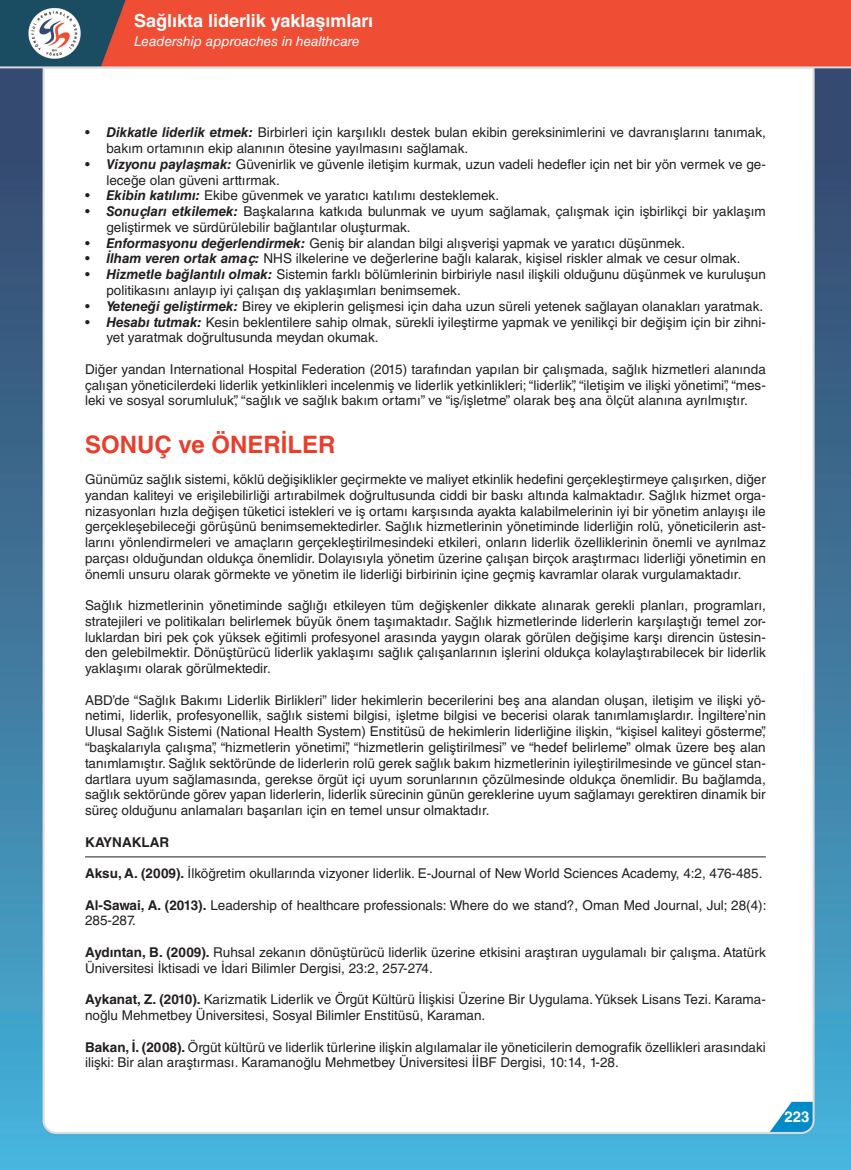
<style>
.page{position:relative;width:851px;height:1170px;background:#fff}
.page>*{position:absolute;margin:0;border:0;box-sizing:border-box;transform-origin:0 0}
.t1{font:700 24px "Helvetica LT Std";color:#e83e2b}
.t2{font:700 18px "Helvetica LT Std";color:#fff}
.t3{font:700 15px "Helvetica LT Std";color:#fff}
.t4{font:13.5px/15.8px "Helvetica LT Std";color:#231f20}
.t5{font:italic 13.5px "Helvetica LT Std";color:#fff}
.t6{font:700 13.5px "Helvetica LT Std";color:#231f20}
.s1{font-weight:700;font-style:italic}
.s2{font-weight:700}
</style>
<div class="page">
<img style="left:0;top:0;width:850px;height:1169px">
<hr style="left:85px;top:856px;width:680px;height:1px;background:#231f20">
<h2 class="t2" style="left:134px;top:9px;width:240px">Sağlıkta liderlik yaklaşımları</h2>
<p class="t5" style="left:134px;top:33px;width:227px">Leadership approaches in healthcare</p>
<p class="t4" style="left:106px;top:125px;width:661px;text-indent:-21px">• <span class="s1">Dikkatle liderlik etmek:</span> Birbirleri için karşılıklı destek bulan ekibin gereksinimlerini ve davranışlarını tanımak, bakım ortamının ekip alanının ötesine yayılmasını sağlamak.</p>
<p class="t4" style="left:106px;top:156px;width:661px;text-indent:-21px">• <span class="s1">Vizyonu paylaşmak:</span> Güvenirlik ve güvenle iletişim kurmak, uzun vadeli hedefler için net bir yön vermek ve ge&shy;leceğe olan güveni arttırmak.</p>
<p class="t4" style="left:85px;top:188px;width:415px">• <span class="s1">Ekibin katılımı:</span> Ekibe güvenmek ve yaratıcı katılımı desteklemek.</p>
<p class="t4" style="left:106px;top:203px;width:661px;text-indent:-21px">• <span class="s1">Sonuçları etkilemek:</span> Başkalarına katkıda bulunmak ve uyum sağlamak, çalışmak için işbirlikçi bir yaklaşım geliştirmek ve sürdürülebilir bağlantılar oluşturmak.</p>
<p class="t4" style="left:85px;top:235px;width:601px">• <span class="s1">Enformasyonu değerlendirmek:</span> Geniş bir alandan bilgi alışverişi yapmak ve yaratıcı düşünmek.</p>
<p class="t4" style="left:85px;top:251px;width:656px">• <span class="s1">İlham veren ortak amaç:</span> NHS ilkelerine ve değerlerine bağlı kalarak, kişisel riskler almak ve cesur olmak.</p>
<p class="t4" style="left:106px;top:266px;width:661px;text-indent:-21px">• <span class="s1">Hizmetle bağlantılı olmak:</span> Sistemin farklı bölümlerinin birbiriyle nasıl ilişkili olduğunu düşünmek ve kuruluşun politikasını anlayıp iyi çalışan dış yaklaşımları benimsemek.</p>
<p class="t4" style="left:85px;top:298px;width:679px">• <span class="s1">Yeteneği geliştirmek:</span> Birey ve ekiplerin gelişmesi için daha uzun süreli yetenek sağlayan olanakları yaratmak.</p>
<p class="t4" style="left:106px;top:314px;width:661px;text-indent:-21px">• <span class="s1">Hesabı tutmak:</span> Kesin beklentilere sahip olmak, sürekli iyileştirme yapmak ve yenilikçi bir değişim için bir zihni&shy;yet yaratmak doğrultusunda meydan okumak.</p>
<p class="t4" style="left:85px;top:361px;width:682px;text-align:justify">Diğer yandan International Hospital Federation (2015) tarafından yapılan bir çalışmada, sağlık hizmetleri alanında çalışan yöneticilerdeki liderlik yetkinlikleri incelenmiş ve liderlik yetkinlikleri; “liderlik”, “iletişim ve ilişki yönetimi”, “mes&shy;leki ve sosyal sorumluluk”, “sağlık ve sağlık bakım ortamı” ve “iş/işletme” olarak beş ana ölçüt alanına ayrılmıştır.</p>
<h1 class="t1" style="left:85px;top:429px;width:252px">SONUÇ ve ÖNERİLER</h1>
<p class="t4" style="left:85px;top:471px;width:682px;text-align:justify">Günümüz sağlık sistemi, köklü değişiklikler geçirmekte ve maliyet etkinlik hedefini gerçekleştirmeye çalışırken, diğer yandan kaliteyi ve erişilebilirliği artırabilmek doğrultusunda ciddi bir baskı altında kalmaktadır. Sağlık hizmet orga&shy;nizasyonları hızla değişen tüketici istekleri ve iş ortamı karşısında ayakta kalabilmelerinin iyi bir yönetim anlayışı ile gerçekleşebileceği görüşünü benimsemektedirler. Sağlık hizmetlerinin yönetiminde liderliğin rolü, yöneticilerin ast&shy;larını yönlendirmeleri ve amaçların gerçekleştirilmesindeki etkileri, onların liderlik özelliklerinin önemli ve ayrılmaz parçası olduğundan oldukça önemlidir. Dolayısıyla yönetim üzerine çalışan birçok araştırmacı liderliği yönetimin en önemli unsuru olarak görmekte ve yönetim ile liderliği birbirinin içine geçmiş kavramlar olarak vurgulamaktadır.</p>
<p class="t4" style="left:85px;top:597px;width:682px;text-align:justify">Sağlık hizmetlerinin yönetiminde sağlığı etkileyen tüm değişkenler dikkate alınarak gerekli planları, programları, stratejileri ve politikaları belirlemek büyük önem taşımaktadır. Sağlık hizmetlerinde liderlerin karşılaştığı temel zor&shy;luklardan biri pek çok yüksek eğitimli profesyonel arasında yaygın olarak görülen değişime karşı direncin üstesin&shy;den gelebilmektir. Dönüştürücü liderlik yaklaşımı sağlık çalışanlarının işlerini oldukça kolaylaştırabilecek bir liderlik yaklaşımı olarak görülmektedir.</p>
<p class="t4" style="left:85px;top:692px;width:682px;text-align:justify">ABD’de “Sağlık Bakımı Liderlik Birlikleri” lider hekimlerin becerilerini beş ana alandan oluşan, iletişim ve ilişki yö&shy;netimi, liderlik, profesyonellik, sağlık sistemi bilgisi, işletme bilgisi ve becerisi olarak tanımlamışlardır. İngiltere’nin Ulusal Sağlık Sistemi (National Health System) Enstitüsü de hekimlerin liderliğine ilişkin, “kişisel kaliteyi gösterme”, “başkalarıyla çalışma”, “hizmetlerin yönetimi”, “hizmetlerin geliştirilmesi” ve “hedef belirleme” olmak üzere beş alan tanımlamıştır. Sağlık sektöründe de liderlerin rolü gerek sağlık bakım hizmetlerinin iyileştirilmesinde ve güncel stan&shy;dartlara uyum sağlamasında, gerekse örgüt içi uyum sorunlarının çözülmesinde oldukça önemlidir. Bu bağlamda, sağlık sektöründe görev yapan liderlerin, liderlik sürecinin günün gereklerine uyum sağlamayı gerektiren dinamik bir süreç olduğunu anlamaları başarıları için en temel unsur olmaktadır.</p>
<p class="t6" style="left:85px;top:833px;width:86px">KAYNAKLAR</p>
<p class="t4" style="left:85px;top:865px;width:678px"><span class="s2">Aksu, A. (2009).</span> İlköğretim okullarında vizyoner liderlik. E-Journal of New World Sciences Academy, 4:2, 476-485.</p>
<p class="t4" style="left:85px;top:896px;width:683px"><span class="s2">Al-Sawai, A. (2013).</span> Leadership of healthcare professionals: Where do we stand?, Oman Med Journal, Jul; 28(4):<br>285-287.</p>
<p class="t4" style="left:85px;top:944px;width:682px"><span class="s2">Aydıntan, B. (2009).</span> Ruhsal zekanın dönüştürücü liderlik üzerine etkisini araştıran uygulamalı bir çalışma. Atatürk<br>Üniversitesi İktisadi ve İdari Bilimler Dergisi, 23:2, 257-274.</p>
<p class="t4" style="left:85px;top:991px;width:682px"><span class="s2">Aykanat, Z. (2010).</span> Karizmatik Liderlik ve Örgüt Kültürü İlişkisi Üzerine Bir Uygulama. Yüksek Lisans Tezi. Karama&shy;noğlu Mehmetbey Üniversitesi, Sosyal Bilimler Enstitüsü, Karaman.</p>
<p class="t4" style="left:85px;top:1038px;width:682px"><span class="s2">Bakan, İ. (2008).</span> Örgüt kültürü ve liderlik türlerine ilişkin algılamalar ile yöneticilerin demografik özellikleri arasındaki ilişki: Bir alan araştırması. Karamanoğlu Mehmetbey Üniversitesi İİBF Dergisi, 10:14, 1-28.</p>
<p class="t3" style="left:784px;top:1107px;width:27px">223</p>
</div>
